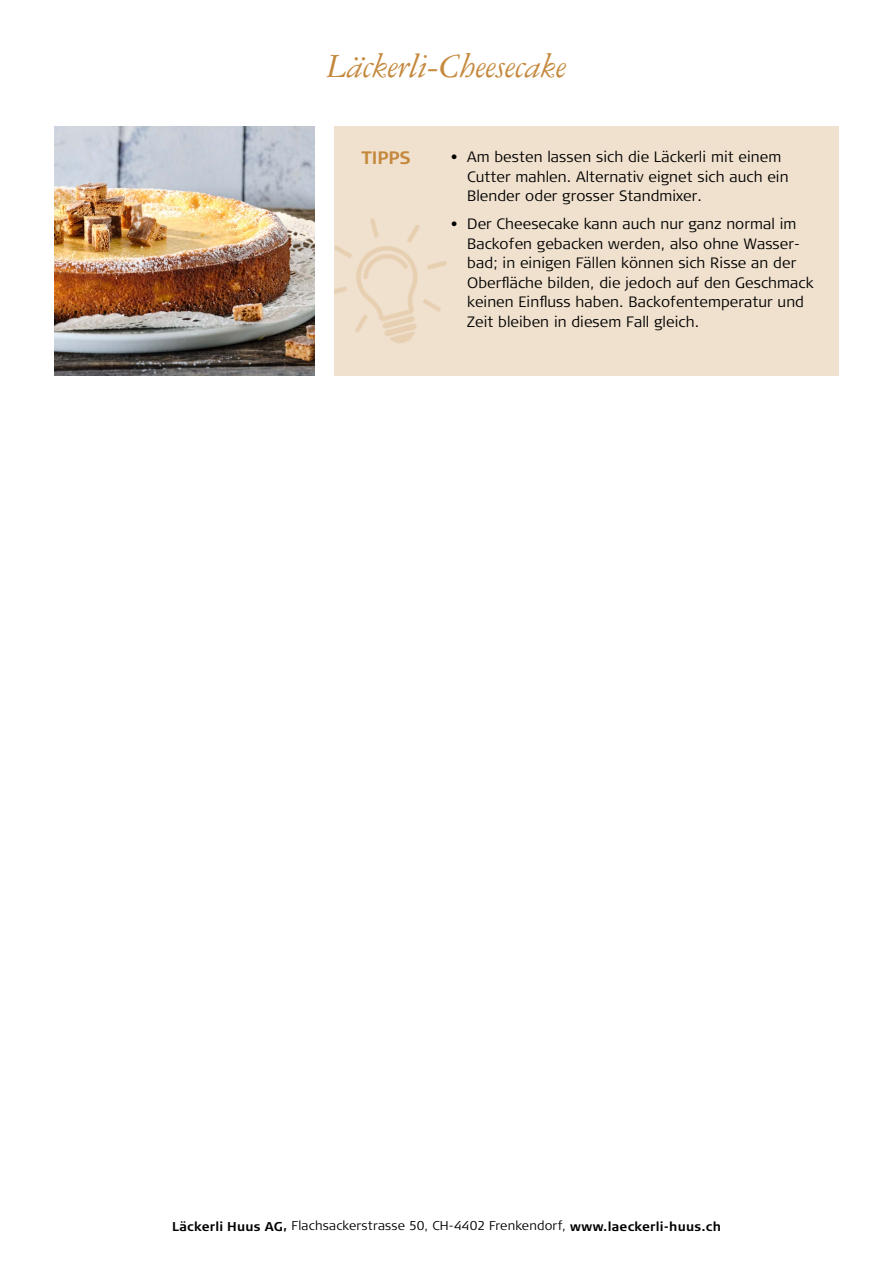
<style>
.page{position:relative;width:893px;height:1263px;background:#fff}
.page>*{position:absolute;margin:0;border:0;box-sizing:border-box;transform-origin:0 0}
.t1{font:italic 36px "Garamond 3 LT Std";letter-spacing:-.01em;color:#c5893e}
.t2{font:700 18px "Signa Column";color:#c5893e}
.t3{font:300 15px/19.5px "Signa Column";letter-spacing:.005em;color:#000}
.t4{font:300 12.75px "Signa Column";letter-spacing:.015em;color:#000}
.s1{font-weight:700}
</style>
<div class="page">
<img style="left:54px;top:126px;width:261px;height:250px">
<div style="left:335px;top:126px;width:504px;height:250px;background:#f0e1ce"></div>
<img style="left:335px;top:218px;width:112px;height:126px">
<h1 class="t1" style="left:327px;top:47px;width:241px">Läckerli-Cheesecake</h1>
<p class="t2" style="left:361px;top:147px;width:51px">TIPPS</p>
<p class="t3" style="left:467px;top:148px;width:323px;text-indent:-16px">• Am besten lassen sich die Läckerli mit einem<br>Cutter mahlen. Alternativ eignet sich auch ein<br>Blender oder grosser Standmixer.</p>
<p class="t3" style="left:467px;top:215px;width:348px;text-indent:-16px">• Der Cheesecake kann auch nur ganz normal im Backofen gebacken werden, also ohne Wasser&shy;bad; in einigen Fällen können sich Risse an der Oberfläche bilden, die jedoch auf den Geschmack keinen Einfluss haben. Backofentemperatur und Zeit bleiben in diesem Fall gleich.</p>
<p class="t4" style="left:172px;top:1217px;width:550px"><span class="s1">Läckerli Huus AG,</span> Flachsackerstrasse 50, CH-4402 Frenkendorf, <span class="s1">www.laeckerli-huus.ch</span></p>
</div>
